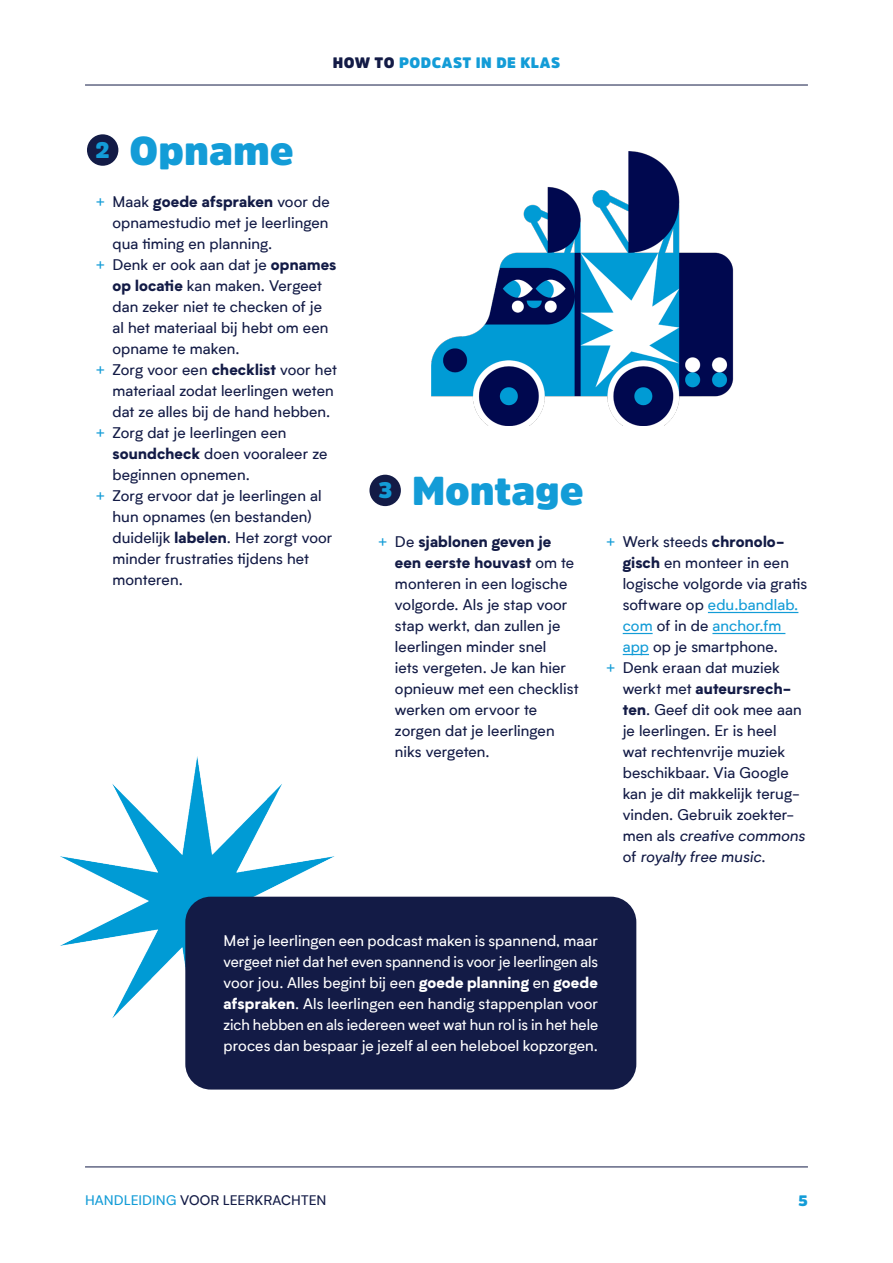
<style>
.page{position:relative;width:893px;height:1263px;background:#fff}
.page>*{position:absolute;margin:0;border:0;box-sizing:border-box;transform-origin:0 0}
.t1{font:900 39.9px "Amsi Pro";color:#139cd7}
.t2{font:900 22.35px "Amsi Pro";color:#139cd7}
.t3{font:15px/21px "Biotif";letter-spacing:.005em;color:#131b46}
.Body{font:15px/21px "Biotif";letter-spacing:.005em;color:#fff;text-align:justify}
.t4{font:900 15px "Amsi Pro";letter-spacing:.03em;color:#139cd7}
.t5{font:13.5px "Biotif";letter-spacing:.005em;color:#131b46}
.s1{color:#131b46}
.s2{color:#139cd7}
.s3{font-weight:900}
</style>
<div class="page">
<hr style="left:85px;top:1166px;width:723px;height:1px;background:#131b46">
<hr style="left:85px;top:85px;width:723px;height:1px;background:#131b46">
<img style="left:60px;top:757px;width:291px;height:261px">
<div style="left:185px;top:897px;width:451px;height:192px;background:#131b46;border-radius:26px"></div>
<div style="left:87px;top:134px;width:31px;height:32px;background:#131b46;border-radius:50%"></div>
<div style="left:369px;top:475px;width:32px;height:31px;background:#131b46;border-radius:50%"></div>
<hr style="left:708px;top:612px;width:90px;height:1px;background:#139cd7">
<hr style="left:623px;top:633px;width:30px;height:1px;background:#139cd7">
<hr style="left:712px;top:633px;width:73px;height:1px;background:#139cd7">
<svg style="left:623px;top:654px;width:26px;height:1px"></svg>
<img style="left:431px;top:151px;width:303px;height:274px">
<p class="t4" style="left:333px;top:52px;width:229px"><span class="s1">HOW TO</span> PODCAST IN DE KLAS</p>
<h2 class="t2" style="left:95px;top:135px;width:16px">2</h2>
<h2 class="t1" style="left:130px;top:123px;width:166px">Opname</h2>
<p class="t3" style="left:112px;top:190px;width:219px;text-align:justify;text-indent:-17px"><span class="s2">+</span> Maak <span class="s3">goede afspraken</span> voor de opnamestudio met je leerlingen qua timing en planning.</p>
<p class="t3" style="left:112px;top:253px;width:225px;text-indent:-17px"><span class="s2">+</span> Denk er ook aan dat je <span class="s3">opnames op locatie</span> kan maken. Vergeet dan zeker niet te checken of je al het materiaal bij hebt om een opname te maken.</p>
<p class="t3" style="left:112px;top:358px;width:226px;text-indent:-17px"><span class="s2">+</span> Zorg voor een <span class="s3">checklist</span> voor het materiaal zodat leerlingen weten dat ze alles bij de hand hebben.</p>
<p class="t3" style="left:112px;top:421px;width:216px;text-indent:-17px"><span class="s2">+</span> Zorg dat je leerlingen een <span class="s3">soundcheck</span> doen vooraleer ze beginnen opnemen.</p>
<p class="t3" style="left:112px;top:484px;width:222px;text-indent:-17px"><span class="s2">+</span> Zorg ervoor dat je leerlingen al hun opnames (en bestanden) duidelijk <span class="s3">labelen</span>. Het zorgt voor minder frustraties tijdens het monteren.</p>
<h2 class="t2" style="left:379px;top:475px;width:15px">3</h2>
<h2 class="t1" style="left:412px;top:463px;width:173px">Montage</h2>
<p class="t3" style="left:395px;top:530px;width:185px;text-indent:-17px"><span class="s2">+</span> De <span class="s3">sjablonen geven je een eerste houvast</span> om te monteren in een logische volgorde. Als je stap voor stap werkt, dan zullen je leerlingen minder snel<br>iets vergeten. Je kan hier opnieuw met een checklist werken om ervoor te zorgen dat je leerlingen niks vergeten.</p>
<p class="t3" style="left:623px;top:530px;width:186px;text-indent:-17px"><span class="s2">+</span> Werk steeds <span class="s3">chronolo&shy;gisch</span> en monteer in een logische volgorde via gratis software op <span class="s2">edu.bandlab. com</span> of in de <span class="s2">anchor.fm app</span> op je smartphone.</p>
<p class="t3" style="left:623px;top:656px;width:187px;text-indent:-17px"><span class="s2">+</span> Denk eraan dat muziek werkt met <span class="s3">auteursrech&shy;ten</span>. Geef dit ook mee aan je leerlingen. Er is heel<br>wat rechtenvrije muziek beschikbaar. Via Google kan je dit makkelijk terug&shy;vinden. Gebruik zoekter&shy;m e n a l s creative commons o f royalty free music.</p>
<p class="Body" style="left:224px;top:930px;width:376px">Met je leerlingen een podcast maken is spannend, maar vergeet niet dat het even spannend is voor je leerlingen als voor jou. Alles begint bij een <span class="s3">goede planning</span> en <span class="s3">goede afspraken</span>. Als leerlingen een handig stappenplan voor zich hebben en als iedereen weet wat hun rol is in het hele proces dan bespaar je jezelf al een heleboel kopzorgen.</p>
<p class="t5" style="left:85px;top:1190px;width:243px"><span class="s2">HANDLEIDING</span> VOOR LEERKRACHTEN</p>
<p class="t4" style="left:798px;top:1190px;width:11px">5</p>
</div>
